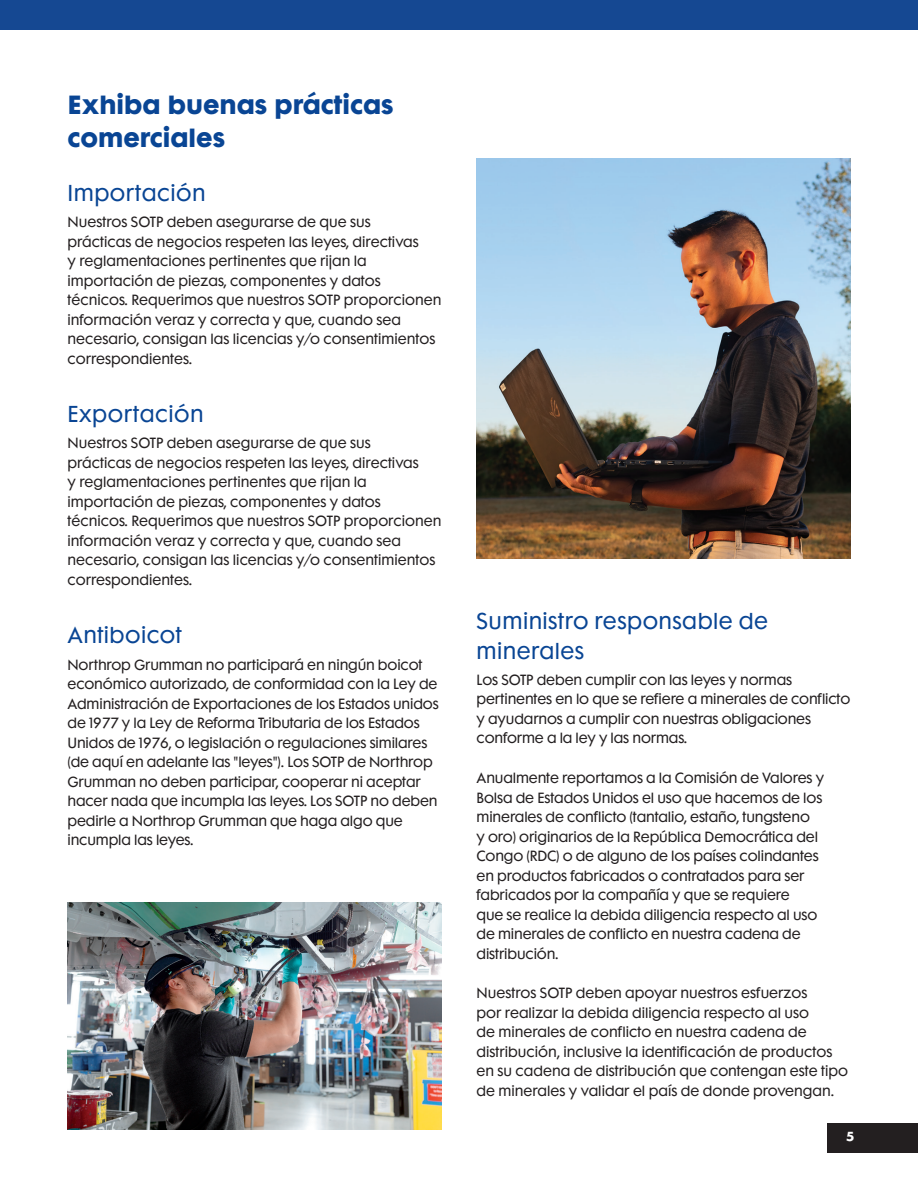
<style>
.page{position:relative;width:918px;height:1188px;background:#fff}
.page>*{position:absolute;margin:0;border:0;box-sizing:border-box;transform-origin:0 0}
.H2_BLUE{font:700 24px/33px "Futura Maxi Std";color:#094594}
.H2_BLUE-2{font:21px/30px "Futura Maxi Std";letter-spacing:.02em;color:#094594}
.body_-_body_text{font:13.5px/19.5px "Futura Maxi Std";letter-spacing:-.01em;color:#231f20}
.t1{font:700 12px "Futura Maxi Std";color:#fff}
</style>
<div class="page">
<div style="left:827px;top:1123px;width:91px;height:29px;background:#231f20"></div>
<img style="left:68px;top:903px;width:373px;height:227px">
<img style="left:477px;top:159px;width:373px;height:399px">
<div style="left:0;top:0;width:918px;height:29px;background:#154892"></div>
<p class="H2_BLUE" style="left:68px;top:87px;width:328px">Exhiba buenas prácticas comerciales</p>
<p class="H2_BLUE-2" style="left:68px;top:178px;width:140px">Importación</p>
<p class="body_-_body_text" style="left:68px;top:212px;width:375px">Nuestros SOTP deben asegurarse de que sus<br>prácticas de negocios respeten las leyes, directivas<br>y reglamentaciones pertinentes que rijan la importación de piezas, componentes y datos técnicos. Requerimos que nuestros SOTP proporcionen información veraz y correcta y que, cuando sea necesario, consigan las licencias y/o consentimientos correspondientes.</p>
<p class="H2_BLUE-2" style="left:68px;top:399px;width:138px">Exportación</p>
<p class="body_-_body_text" style="left:68px;top:433px;width:375px">Nuestros SOTP deben asegurarse de que sus<br>prácticas de negocios respeten las leyes, directivas<br>y reglamentaciones pertinentes que rijan la importación de piezas, componentes y datos técnicos. Requerimos que nuestros SOTP proporcionen información veraz y correcta y que, cuando sea necesario, consigan las licencias y/o consentimientos correspondientes.</p>
<p class="H2_BLUE-2" style="left:68px;top:620px;width:116px">Antiboicot</p>
<p class="body_-_body_text" style="left:68px;top:655px;width:373px">Northrop Grumman no participará en ningún boicot económico autorizado, de conformidad con la Ley de Administración de Exportaciones de los Estados unidos de 1977 y la Ley de Reforma Tributaria de los Estados Unidos de 1976, o legislación o regulaciones similares (de aquí en adelante las "leyes"). Los SOTP de Northrop Grumman no deben participar, cooperar ni aceptar hacer nada que incumpla las leyes. Los SOTP no deben pedirle a Northrop Grumman que haga algo que incumpla las leyes.</p>
<p class="H2_BLUE-2" style="left:477px;top:606px;width:293px">Suministro responsable de minerales</p>
<p class="body_-_body_text" style="left:477px;top:670px;width:375px">Los SOTP deben cumplir con las leyes y normas pertinentes en lo que se refiere a minerales de conflicto y ayudarnos a cumplir con nuestras obligaciones conforme a la ley y las normas.</p>
<p class="body_-_body_text" style="left:477px;top:768px;width:349px">Anualmente reportamos a la Comisión de Valores y Bolsa de Estados Unidos el uso que hacemos de los minerales de conflicto (tantalio, estaño, tungsteno<br>y oro) originarios de la República Democrática del Congo (RDC) o de alguno de los países colindantes en productos fabricados o contratados para ser fabricados por la compañía y que se requiere<br>que se realice la debida diligencia respecto al uso de minerales de conflicto en nuestra cadena de distribución.</p>
<p class="body_-_body_text" style="left:477px;top:984px;width:373px">Nuestros SOTP deben apoyar nuestros esfuerzos<br>por realizar la debida diligencia respecto al uso<br>de minerales de conflicto en nuestra cadena de distribución, inclusive la identificación de productos en su cadena de distribución que contengan este tipo de minerales y validar el país de donde provengan.</p>
<p class="t1" style="left:847px;top:1128px;width:9px">5</p>
</div>
